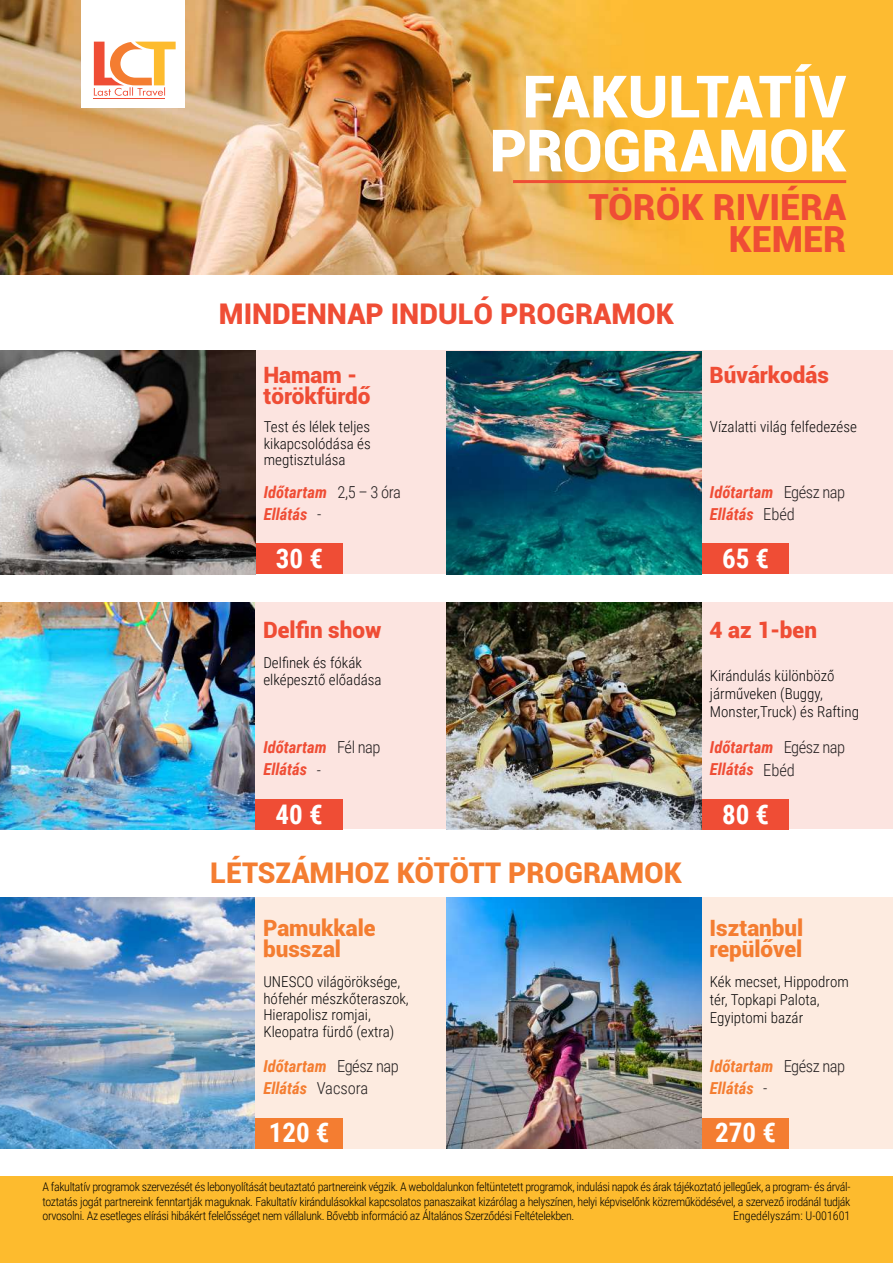
<style>
.page{position:relative;width:893px;height:1263px;background:#fff}
.page>*{position:absolute;margin:0;border:0;box-sizing:border-box;transform-origin:0 0}
.t1{font:900 58.5px/54px "Roboto";letter-spacing:-.005em;color:#fff;text-align:center}
.t2{font:900 36px/31.5px "Roboto";color:#ef4d35;text-align:right}
.t3{font:900 28.5px "Roboto";color:#f47d31}
.t4{font:900 28.5px "Roboto";color:#ef4d35}
.t5{font:700 27px "Roboto Condensed";color:#fff}
.t6{font:900 22.5px/21px "Roboto";color:#ef4d35}
.t7{font:900 22.5px/21px "Roboto";color:#f47d31}
.t8{font:italic 700 16.5px/22.5px "Roboto Condensed";color:#ef4d35}
.t9{font:300 16.5px/22.5px "Roboto Condensed";letter-spacing:-.03em;color:#231f20}
.t10{font:italic 700 16.5px "Roboto Condensed";color:#f47d31}
.t11{font:300 16.5px "Roboto Condensed";color:#231f20}
.t12{font:300 15px/16.5px "Roboto Condensed";color:#070707}
.t13{font:300 12px/14.4px "Roboto Condensed";letter-spacing:-.03em;color:#000;text-align:justify}
.t14{font:300 12px "Roboto Condensed";color:#000}
</style>
<div class="page">
<img style="left:0;top:0;width:893px;height:274px">
<div style="left:81px;top:0;width:103px;height:108px;background:#fff"></div>
<div style="left:0;top:1176px;width:893px;height:87px;background:#fdbb2e"></div>
<hr style="left:94px;top:98px;width:71px;height:1px;background:#ef4d35">
<svg style="left:94px;top:42px;width:82px;height:54px"></svg>
<hr style="left:513px;top:180px;width:333px;height:3px;background:#ef4d35">
<div style="left:234px;top:603px;width:659px;height:226px;background:#fce4e0"></div>
<div style="left:234px;top:351px;width:659px;height:223px;background:#fce4e0"></div>
<div style="left:255px;top:544px;width:88px;height:30px;background:#ef4d35"></div>
<img style="left:0;top:351px;width:255px;height:223px">
<div style="left:701px;top:544px;width:88px;height:30px;background:#ef4d35"></div>
<img style="left:446px;top:352px;width:255px;height:222px">
<div style="left:701px;top:799px;width:88px;height:30px;background:#ef4d35"></div>
<img style="left:446px;top:603px;width:255px;height:226px">
<div style="left:255px;top:799px;width:87px;height:30px;background:#ef4d35"></div>
<img style="left:0;top:603px;width:255px;height:226px">
<div style="left:234px;top:897px;width:659px;height:251px;background:#fdebe0"></div>
<div style="left:255px;top:1118px;width:87px;height:30px;background:#f47d31"></div>
<div style="left:701px;top:1118px;width:88px;height:30px;background:#f47d31"></div>
<img style="left:0;top:897px;width:255px;height:251px">
<img style="left:446px;top:897px;width:255px;height:251px">
<h1 class="t1" style="left:490px;top:67px;width:358px">FAKULTATÍV<br>PROGRAMOK</h1>
<h2 class="t2" style="left:588px;top:190px;width:259px">TÖRÖK RIVIÉRA<br>KEMER</h2>
<h3 class="t4" style="left:219px;top:293px;width:457px">MINDENNAP INDULÓ PROGRAMOK</h3>
<h3 class="t6" style="left:263px;top:363px;width:108px">Hamam - törökfürdő</h3>
<p class="t12" style="left:264px;top:418px;width:108px;text-align:justify">Test és lélek teljes kikapcsolódása és megtisztulása</p>
<h3 class="t8" style="left:264px;top:480px;width:65px">Időtartam<br>Ellátás</h3>
<h3 class="t5" style="left:276px;top:540px;width:49px">30 €</h3>
<h3 class="t9" style="left:317px;top:503px;width:6px">-</h3>
<h3 class="t9" style="left:338px;top:480px;width:65px">2,5 – 3 óra</h3>
<h3 class="t6" style="left:263px;top:618px;width:120px">Delfin show</h3>
<p class="t12" style="left:263px;top:654px;width:120px">Delfinek és fókák elképesztő előadása</p>
<h3 class="t8" style="left:263px;top:735px;width:65px">Időtartam<br>Ellátás</h3>
<h3 class="t5" style="left:276px;top:795px;width:49px">40 €</h3>
<h3 class="t9" style="left:317px;top:758px;width:6px">-</h3>
<h3 class="t9" style="left:337px;top:735px;width:45px">Fél nap</h3>
<h3 class="t3" style="left:210px;top:852px;width:473px">LÉTSZÁMHOZ KÖTÖTT PROGRAMOK</h3>
<h3 class="t6" style="left:710px;top:363px;width:121px">Búvárkodás</h3>
<p class="t12" style="left:710px;top:418px;width:149px">Vízalatti világ felfedezése</p>
<h3 class="t8" style="left:710px;top:480px;width:65px">Időtartam<br>Ellátás</h3>
<h3 class="t5" style="left:722px;top:540px;width:49px">65 €</h3>
<h3 class="t9" style="left:763px;top:480px;width:84px;text-indent:21px">Egész nap<br>Ebéd</h3>
<h3 class="t6" style="left:710px;top:618px;width:109px">4 az 1-ben</h3>
<p class="t12" style="left:710px;top:666px;width:151px;line-height:18px">Kirándulás különböző járműveken (Buggy,<br>Monster,Truck) és Rafting</p>
<h3 class="t8" style="left:710px;top:735px;width:65px">Időtartam<br>Ellátás</h3>
<h3 class="t5" style="left:722px;top:795px;width:49px">80 €</h3>
<h3 class="t9" style="left:763px;top:735px;width:84px;text-indent:21px">Egész nap<br>Ebéd</h3>
<h3 class="t7" style="left:263px;top:916px;width:114px">Pamukkale busszal</h3>
<h3 class="t7" style="left:710px;top:916px;width:95px">Isztanbul repülővel</h3>
<p class="t12" style="left:263px;top:973px;width:147px">UNESCO világöröksége, hófehér mészkőteraszok,<br>Hierapolisz romjai,<br>Kleopatra fürdő (extra)</p>
<p class="t12" style="left:710px;top:972px;width:140px;line-height:18px">Kék mecset, Hippodrom tér, Topkapi Palota,<br>Egyiptomi bazár</p>
<h3 class="t10" style="left:263px;top:1054px;width:65px">Időtartam</h3>
<h3 class="t10" style="left:710px;top:1054px;width:65px">Időtartam</h3>
<h3 class="t10" style="left:263px;top:1077px;width:45px">Ellátás</h3>
<h3 class="t10" style="left:710px;top:1077px;width:45px">Ellátás</h3>
<h3 class="t5" style="left:269px;top:1114px;width:62px">120 €</h3>
<h3 class="t5" style="left:715px;top:1114px;width:62px">270 €</h3>
<h3 class="t9" style="left:337px;top:1054px;width:63px">Egész nap</h3>
<h3 class="t9" style="left:784px;top:1054px;width:63px">Egész nap</h3>
<h3 class="t11" style="left:317px;top:1077px;width:53px">Vacsora</h3>
<h3 class="t9" style="left:763px;top:1076px;width:6px">-</h3>
<p class="t13" style="left:43px;top:1179px;width:809px">A fakultatív programok szervezését és lebonyolítását beutaztató partnereink végzik. A weboldalunkon feltüntetett programok, indulási napok és árak tájékoztató jellegűek, a program- és árvál&shy;toztatás jogát partnereink fenntartják maguknak. Fakultatív kirándulásokkal kapcsolatos panaszaikat kizárólag a helyszínen, helyi képviselőnk közreműködésével, a szervező irodánál tudják orvosolni. Az esetleges elírási hibákért felelősséget nem vállalunk. Bővebb információ az Általános Szerződési Feltételekben.</p>
<p class="t14" style="left:733px;top:1207px;width:119px">Engedélyszám: U-001601</p>
</div>
